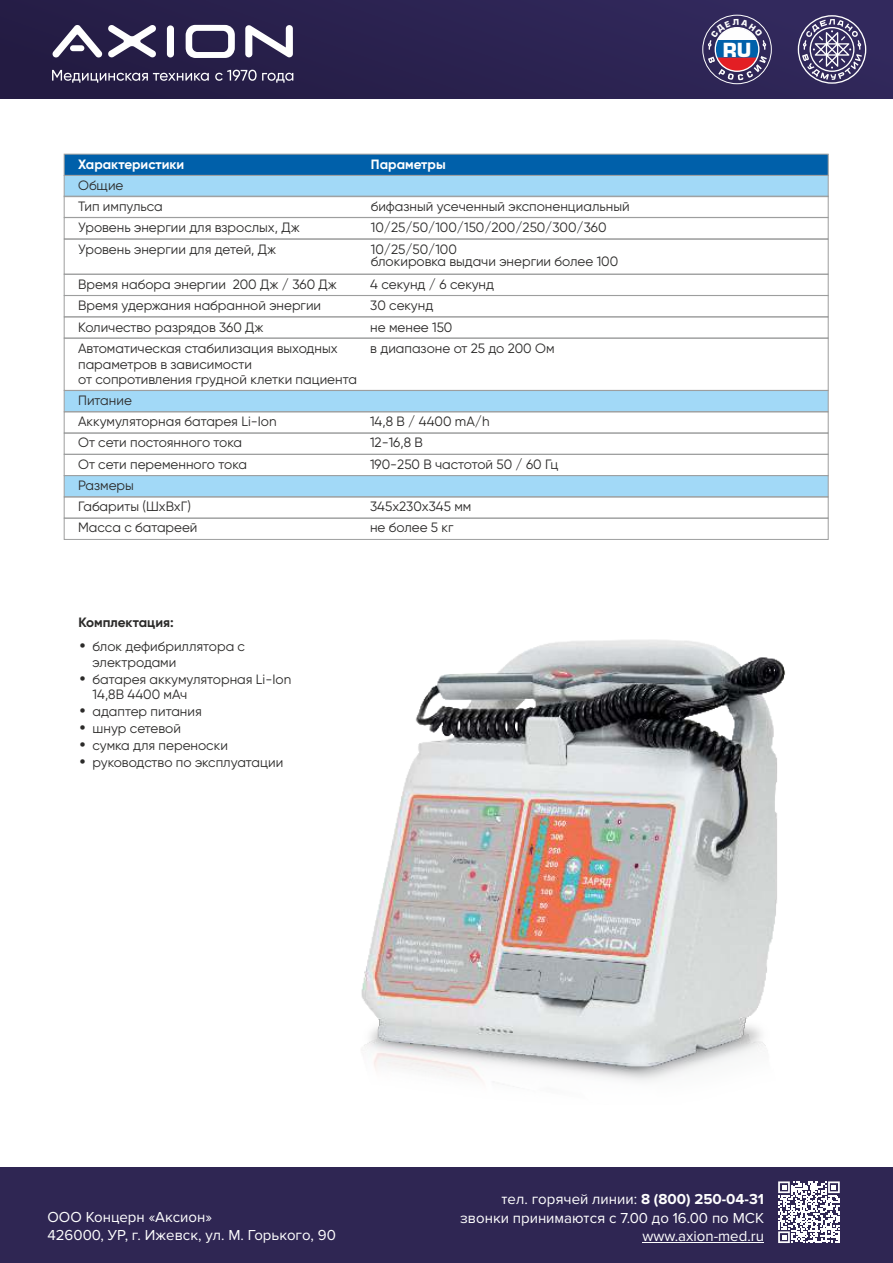
<style>
.page{position:relative;width:893px;height:1263px;background:#fff}
.page>*{position:absolute;margin:0;border:0;box-sizing:border-box;transform-origin:0 0}
.t1{font:700 18.9px "Europe";color:#fefefe}
.t2{font:15px/18.3px "Proxima Nova";color:#fefefe;text-align:right}
.t3{font:13.5px/15.6px "Gilroy";color:#2b2a29}
.t4{font:700 13.5px "Gilroy";color:#fefefe}
.t5{font:700 13.5px "Gilroy";color:#2b2a29}
.s1{font-weight:700}
</style>
<div class="page">
<svg style="left:63px;top:153px;width:766px;height:45px;background:#579dcd"></svg>
<div style="left:64px;top:196px;width:765px;height:22px;border:1px solid #9d9e9e"></div>
<div style="left:64px;top:217px;width:765px;height:22px;border:1px solid #9d9e9e"></div>
<div style="left:64px;top:239px;width:765px;height:36px;border:1px solid #9d9e9e"></div>
<div style="left:64px;top:274px;width:765px;height:22px;border:1px solid #9d9e9e"></div>
<div style="left:64px;top:295px;width:765px;height:22px;border:1px solid #9d9e9e"></div>
<div style="left:64px;top:316px;width:765px;height:23px;border:1px solid #9d9e9e"></div>
<div style="left:63px;top:390px;width:766px;height:23px;background:#a2d9f7"></div>
<div style="left:64px;top:411px;width:765px;height:22px;border:1px solid #9d9e9e"></div>
<div style="left:64px;top:433px;width:765px;height:22px;border:1px solid #9d9e9e"></div>
<div style="left:64px;top:454px;width:765px;height:22px;border:1px solid #9d9e9e"></div>
<svg style="left:63px;top:475px;width:766px;height:23px;background:#a1d5f2"></svg>
<div style="left:64px;top:496px;width:765px;height:22px;border:1px solid #9d9e9e"></div>
<div style="left:64px;top:518px;width:765px;height:22px;border:1px solid #9d9e9e"></div>
<div style="left:0;top:0;width:893px;height:99px;background:linear-gradient(to right,#231b42,#332a5e)"></div>
<div style="left:702px;top:15px;width:70px;height:69px;border:1px solid #fefefe;border-radius:50%"></div>
<svg style="left:798px;top:15px;width:68px;height:69px;background:#665f85"></svg>
<div style="left:0;top:1167px;width:893px;height:96px;background:#2f2653"></div>
<svg style="left:778px;top:1181px;width:62px;height:62px"></svg>
<hr style="left:642px;top:1242px;width:122px;height:1px;background:#fefefe">
<img style="left:361px;top:640px;width:424px;height:447px">
<div style="left:64px;top:338px;width:765px;height:53px;border:1px solid #9d9e9e"></div>
<div style="left:167px;top:25px;width:7px;height:32px;background:#fefefe;border-radius:4px"></div>
<svg style="left:186px;top:25px;width:49px;height:33px"></svg>
<svg style="left:52px;top:25px;width:104px;height:33px"></svg>
<svg style="left:245px;top:25px;width:48px;height:32px"></svg>
<svg style="left:52px;top:70px;width:157px;height:13px;background:#5a5472"></svg>
<svg style="left:215px;top:70px;width:78px;height:13px"></svg>
<svg style="left:708px;top:19px;width:59px;height:61px;background:#645f86"></svg>
<p class="t4" style="left:78px;top:158px;width:108px">Характеристики</p>
<p class="t4" style="left:371px;top:158px;width:76px">Параметры</p>
<p class="t3" style="left:78px;top:175px;width:86px;line-height:21.3px">Общие<br>Тип импульса</p>
<p class="t3" style="left:371px;top:199px;width:260px">бифазный усеченный экспоненциальный</p>
<p class="t3" style="left:78px;top:220px;width:223px">Уровень энергии для взрослых, Дж</p>
<p class="t3" style="left:371px;top:220px;width:237px">10/25/50/100/150/200/250/300/360</p>
<p class="t3" style="left:78px;top:242px;width:200px">Уровень энергии для детей, Дж</p>
<p class="t3" style="left:371px;top:243px;width:249px;line-height:12.6px">10/25/50/100<br>блокировка выдачи энергии более 100</p>
<p class="t3" style="left:78px;top:277px;width:260px">Время набора энергии 200 Дж / 360 Дж</p>
<p class="t3" style="left:370px;top:277px;width:125px">4 секунд / 6 секунд</p>
<p class="t3" style="left:78px;top:298px;width:245px">Время удержания набранной энергии</p>
<p class="t3" style="left:370px;top:298px;width:65px">30 секунд</p>
<p class="t3" style="left:78px;top:320px;width:187px">Количество разрядов 360 Дж</p>
<p class="t3" style="left:370px;top:320px;width:84px">не менее 150</p>
<p class="t3" style="left:78px;top:341px;width:280px">Автоматическая стабилизация выходных параметров в зависимости<br>от сопротивления грудной клетки пациента</p>
<p class="t3" style="left:370px;top:341px;width:186px">в диапазоне от 25 до 200 Ом</p>
<p class="t3" style="left:78px;top:390px;width:200px;line-height:21.3px">Питание<br>Аккумуляторная батарея Li-Ion</p>
<p class="t3" style="left:370px;top:414px;width:121px">14,8 В / 4400 mA/h</p>
<p class="t3" style="left:78px;top:435px;width:165px">От сети постоянного тока</p>
<p class="t3" style="left:370px;top:435px;width:54px">12-16,8 В</p>
<p class="t3" style="left:78px;top:457px;width:170px">От сети переменного тока</p>
<p class="t3" style="left:370px;top:457px;width:190px">190-250 В частотой 50 / 60 Гц</p>
<p class="t3" style="left:78px;top:475px;width:114px;line-height:21.3px">Размеры<br>Габариты (ШхВхГ)</p>
<p class="t3" style="left:370px;top:499px;width:103px">345х230х345 мм</p>
<p class="t3" style="left:78px;top:521px;width:121px">Масса с батареей</p>
<p class="t3" style="left:370px;top:521px;width:85px">не более 5 кг</p>
<p class="t5" style="left:78px;top:616px;width:97px">Комплектация:</p>
<p class="t3" style="left:93px;top:639px;width:154px">блок дефибриллятора с электродами</p>
<p class="t3" style="left:93px;top:672px;width:200px">батарея аккумуляторная Li-Ion<br>14,8В 4400 мАч</p>
<p class="t3" style="left:93px;top:704px;width:192px;line-height:17px">адаптер питания<br>шнур сетевой<br>сумка для переноски руководство по эксплуатации</p>
<h1 class="t1" style="left:723px;top:42px;width:30px">RU</h1>
<p class="t2" style="left:47px;top:1208px;width:290px;text-align:left">ООО Концерн «Аксион»<br>426000, УР, г. Ижевск, ул. М. Горького, 90</p>
<p class="t2" style="left:460px;top:1191px;width:305px">тел. горячей линии: <span class="s1">8 (800) 250-04-31 </span>звонки принимаются с 7.00 до 16.00 по МСК www.axion-med.ru</p>
</div>
